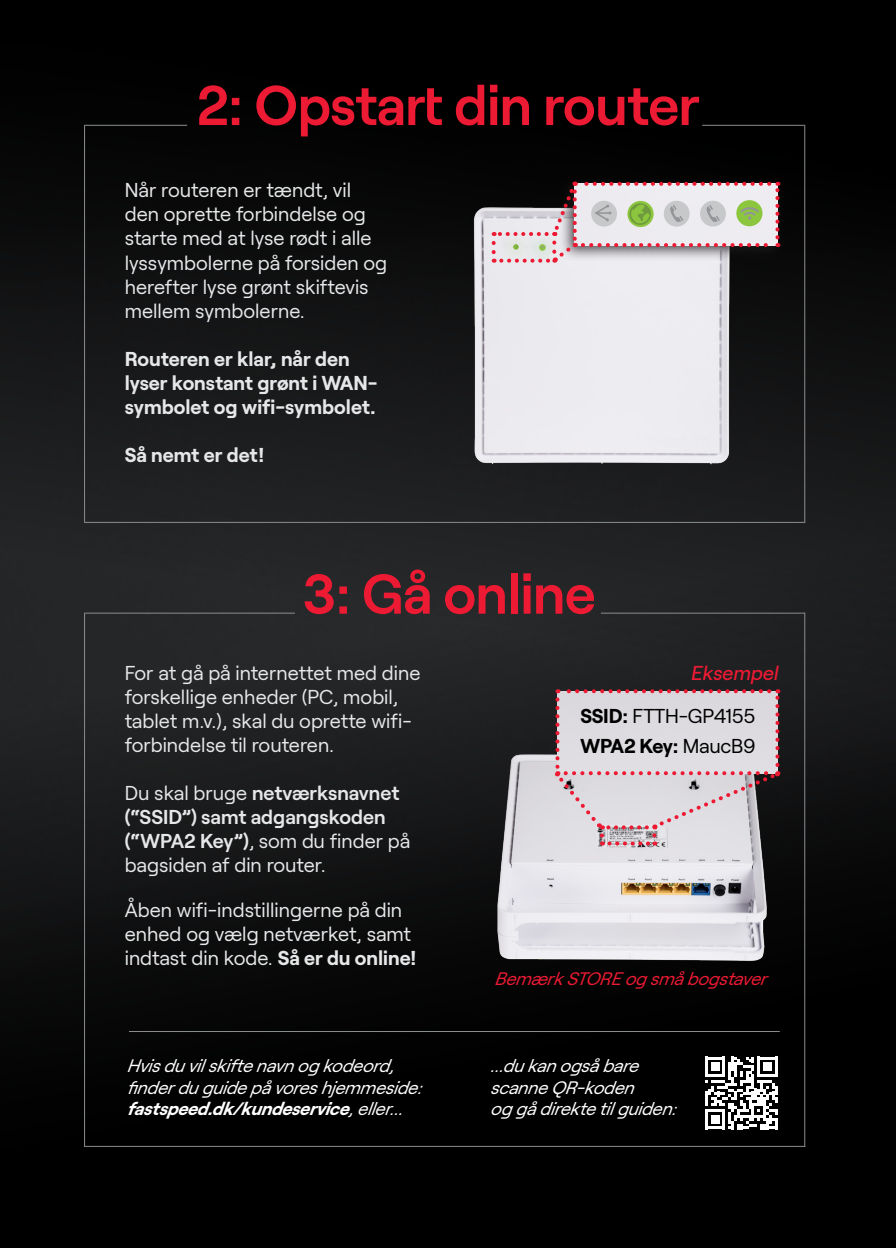
<style>
.page{position:relative;width:896px;height:1248px;background:#fff}
.page>*{position:absolute;margin:0;border:0;box-sizing:border-box;transform-origin:0 0}
.t1{font:600 56px "Roobert";letter-spacing:-.01em;color:#ed1a33}
.Fastspeed_Brød{font:20px/24px "Roobert";color:#e6e7e9}
.Fastspeed_Brød-2{font:600 20px/24px "Roobert";color:#e6e7e9}
.Brødtekst{font:20px/24px "Roobert";color:#e6e7e9}
.Fastspeed_Brød-3{font:700 20px/24px "Roobert";color:#e6e7e9}
.t2{font:20px "Roobert";letter-spacing:-.01em;color:#000}
.t3{font:700 20px "Roobert";letter-spacing:-.035em;color:#000}
.t4{font:italic 500 20px "Roobert";color:#ed1a33}
.t5{font:italic 18px/21.6px "Roobert";color:#fff}
.t6{font:italic 700 18px "Roobert";color:#fff}
.t7{font:italic 18px "Roobert";color:#ed1a33}
.s1{font-weight:400}
.s2{font-weight:700}
</style>
<div class="page">
<img style="left:0;top:760px;width:896px;height:487px">
<img style="left:0;top:381px;width:896px;height:379px">
<img style="left:0;top:0;width:896px;height:381px">
<hr style="left:84px;top:1145px;width:721px;height:1px;background:#8b8e8f">
<hr style="left:804px;top:612px;width:1px;height:534px;background:#8b8e8f">
<hr style="left:85px;top:612px;width:210px;height:1px;background:#8b8e8f">
<hr style="left:84px;top:612px;width:1px;height:534px;background:#8b8e8f">
<hr style="left:601px;top:612px;width:204px;height:1px;background:#8b8e8f">
<hr style="left:84px;top:522px;width:721px;height:1px;background:#8b8e8f">
<hr style="left:702px;top:125px;width:102px;height:1px;background:#8b8e8f">
<hr style="left:85px;top:125px;width:102px;height:1px;background:#8b8e8f">
<hr style="left:84px;top:125px;width:1px;height:397px;background:#8b8e8f">
<img style="left:488px;top:744px;width:288px;height:226px">
<img style="left:464px;top:197px;width:275px;height:277px">
<div style="left:525px;top:230px;width:35px;height:35px;background:#ebeaef"></div>
<hr style="left:804px;top:125px;width:1px;height:397px;background:#8b8e8f">
<div style="left:558px;top:175px;width:228px;height:87px;background:#050405"></div>
<svg style="left:492px;top:182px;width:287px;height:81px;background:#bfb6b5"></svg>
<svg style="left:705px;top:1056px;width:73px;height:73px"></svg>
<svg style="left:554px;top:689px;width:225px;height:156px;background:#d0c4ca"></svg>
<hr style="left:129px;top:1030px;width:651px;height:1px;background:#8b8e8f">
<h1 class="t1" style="left:196px;top:62px;width:505px">2: Opstart din router</h1>
<p class="Fastspeed_Brød" style="left:125px;top:177px;width:264px">Når routeren er tændt, vil den oprette forbindelse og starte med at lyse rødt i alle lyssymbolerne på forsiden og herefter lyse grønt skiftevis mellem symbolerne.</p>
<p class="Fastspeed_Brød-3" style="left:125px;top:345px;width:254px">Routeren er klar, når den lyser konstant grønt i WAN&shy;symbolet og wifi-symbolet.</p>
<p class="Fastspeed_Brød-3" style="left:125px;top:441px;width:141px">Så nemt er det!</p>
<h1 class="t1" style="left:302px;top:550px;width:295px">3: Gå online</h1>
<p class="Fastspeed_Brød" style="left:125px;top:659px;width:297px">For at gå på internettet med dine forskellige enheder (PC, mobil, tablet m.v.), skal du oprette wifi&shy;forbindelse til routeren.</p>
<p class="Fastspeed_Brød-2" style="left:125px;top:778px;width:287px"><span class="s1">Du skal bruge</span> netværksnavnet (“SSID”) samt adgangskoden (“WPA2 Key”)<span class="s1">, som du finder på bagsiden af din router.</span></p>
<p class="Brødtekst" style="left:125px;top:896px;width:293px">Åben wifi-indstillingerne på din enhed og vælg netværket, samt indtast din kode. <span class="s2">Så er du online!</span></p>
<p class="t5" style="left:126px;top:1053px;width:305px">Hvisduvilskiftenavnogkodeord, finderduguidepåvoreshjemmeside:</p>
<p class="t6" style="left:126px;top:1094px;width:286px">fastspeed.dk/kundeservice<span class="s1">,eller...</span></p>
<p class="t4" style="left:690px;top:657px;width:94px">Eksempel</p>
<p class="t2" style="left:580px;top:700px;width:176px"><span class="s2">SSID:</span> FTTH-GP4155</p>
<p class="t3" style="left:580px;top:730px;width:177px">WPA2 Key: <span class="s1">MaucB9</span></p>
<p class="t7" style="left:494px;top:964px;width:282px">BemærkSTOREogsmåbogstaver</p>
<p class="t5" style="left:490px;top:1053px;width:158px">...dukanogsåbare</p>
<p class="t5" style="left:490px;top:1075px;width:196px">scanneQR-koden oggådirektetilguiden:</p>
</div>
